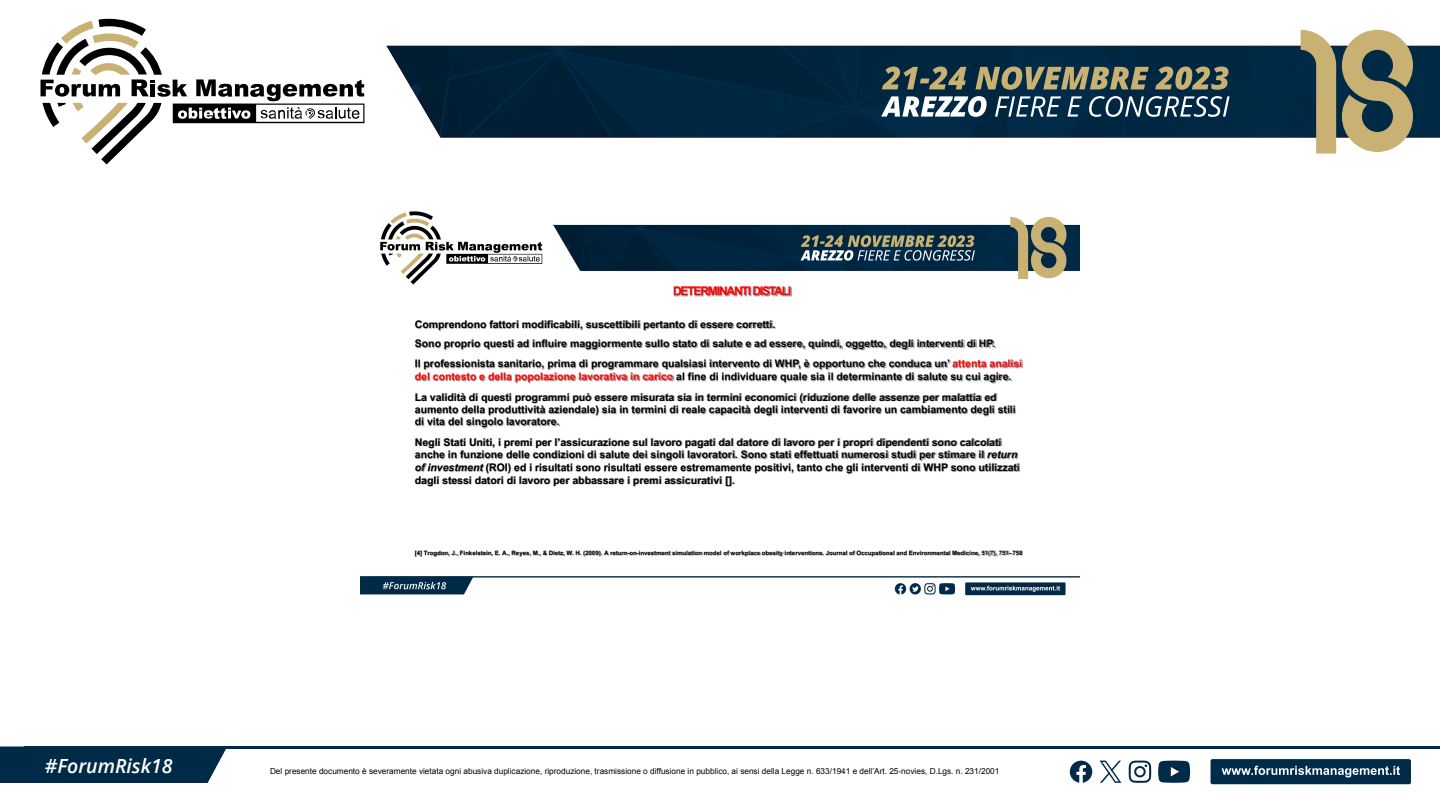
<style>
.page{position:relative;width:1440px;height:810px;background:#fff}
.page>*{position:absolute;margin:0;border:0;box-sizing:border-box;transform-origin:0 0}
.t1{font:italic 600 19.5px "Open Sans";color:#fff}
.t2{font:700 12px "Arial";letter-spacing:-.095em;color:#f00}
.t3{font:700 10.5px/12.8px "Arial";color:#000}
.t4{font:8.25px "Arial";color:#000}
.t5{font:700 6px "Arial";color:#000}
.s1{color:#f00}
.s2{font-style:italic}
</style>
<div class="page">
<div style="left:0;top:746px;width:226px;height:37px;background:#002b48"></div>
<div style="left:1210px;top:759px;width:201px;height:26px;background:#002b48;border-radius:3px"></div>
<div style="left:1210px;top:758px;width:202px;height:27px;border:1px solid #fff;border-radius:3px"></div>
<svg style="left:1222px;top:766px;width:178px;height:11px"></svg>
<hr style="left:24px;top:746px;width:1416px;height:3px;background:#002b48">
<img style="left:386px;top:46px;width:1054px;height:92px">
<svg style="left:1342px;top:30px;width:71px;height:122px;background:#9a9575"></svg>
<svg style="left:1301px;top:30px;width:35px;height:124px;background:#929074"></svg>
<svg style="left:40px;top:19px;width:324px;height:145px"></svg>
<svg style="left:881px;top:96px;width:349px;height:21px"></svg>
<svg style="left:882px;top:66px;width:347px;height:24px;background:#656c5b"></svg>
<svg style="left:1129px;top:761px;width:22px;height:22px"></svg>
<svg style="left:1158px;top:761px;width:32px;height:22px"></svg>
<svg style="left:1070px;top:761px;width:22px;height:22px"></svg>
<svg style="left:1100px;top:761px;width:21px;height:22px"></svg>
<img style="left:360px;top:211px;width:720px;height:385px">
<img style="left:666px;top:280px;width:133px;height:27px">
<img style="left:408px;top:314px;width:375px;height:19px">
<img style="left:408px;top:333px;width:595px;height:20px">
<img style="left:408px;top:353px;width:538px;height:13px">
<img style="left:946px;top:353px;width:87px;height:25px">
<img style="left:408px;top:366px;width:262px;height:20px">
<img style="left:670px;top:366px;width:350px;height:24px">
<img style="left:408px;top:386px;width:599px;height:13px">
<img style="left:408px;top:399px;width:598px;height:25px">
<img style="left:1006px;top:399px;width:21px;height:25px">
<img style="left:408px;top:411px;width:160px;height:20px">
<img style="left:408px;top:431px;width:604px;height:13px">
<img style="left:408px;top:444px;width:572px;height:13px">
<img style="left:980px;top:444px;width:48px;height:13px">
<img style="left:408px;top:457px;width:13px;height:13px">
<img style="left:421px;top:457px;width:58px;height:13px">
<img style="left:479px;top:457px;width:552px;height:24px">
<img style="left:408px;top:470px;width:335px;height:24px">
<img style="left:411px;top:547px;width:9px;height:15px">
<img style="left:420px;top:547px;width:24px;height:15px">
<img style="left:444px;top:547px;width:12px;height:15px">
<img style="left:456px;top:547px;width:31px;height:15px">
<img style="left:487px;top:547px;width:58px;height:15px">
<img style="left:545px;top:547px;width:14px;height:15px">
<img style="left:559px;top:547px;width:64px;height:15px">
<img style="left:623px;top:547px;width:2px;height:15px">
<img style="left:625px;top:547px;width:10px;height:15px">
<img style="left:635px;top:547px;width:33px;height:15px">
<img style="left:668px;top:547px;width:32px;height:15px">
<img style="left:700px;top:547px;width:27px;height:15px">
<img style="left:727px;top:547px;width:31px;height:15px">
<img style="left:758px;top:547px;width:23px;height:15px">
<img style="left:781px;top:547px;width:37px;height:15px">
<img style="left:818px;top:547px;width:34px;height:15px">
<img style="left:852px;top:547px;width:40px;height:15px">
<img style="left:892px;top:547px;width:113px;height:15px">
<img style="left:1005px;top:547px;width:3px;height:15px">
<img style="left:1008px;top:547px;width:20px;height:15px">
<p class="t2" style="left:673px;top:283px;width:120px">DETERMINANTI DISTALI</p>
<p class="t3" style="left:415px;top:314px;width:609px;line-height:19.9px">Comprendono fattori modificabili, suscettibili pertanto di essere corretti.<br>Sono proprio questi ad influire maggiormente sullo stato di salute e ad essere, quindi, oggetto, degli interventi di HP.<br>Il professionista sanitario, prima di programmare qualsiasi intervento di WHP, è opportuno che conduca un’ <span class="s1">attenta analisi</span></p>
<p class="t3" style="left:415px;top:366px;width:598px;line-height:20.3px"><span class="s1">del contesto e della popolazione lavorativa in carico</span> al fine di individuare quale sia il determinante di salute su cui agire.<br>La validità di questi programmi può essere misurata sia in termini economici (riduzione delle assenze per malattia ed</p>
<p class="t3" style="left:415px;top:403px;width:602px;line-height:12.1px">aumento della produttività aziendale) sia in termini di reale capacità degli interventi di favorire un cambiamento degli stili di vita del singolo lavoratore.</p>
<p class="t3" style="left:415px;top:436px;width:606px">Negli Stati Uniti, i premi per l’assicurazione sul lavoro pagati dal datore di lavoro per i propri dipendenti sono calcolati anche in funzione delle condizioni di salute dei singoli lavoratori. Sono stati effettuati numerosi studi per stimare il <span class="s2">return of investment</span> (ROI) ed i risultati sono risultati essere estremamente positivi, tanto che gli interventi di WHP sono utilizzati dagli stessi datori di lavoro per abbassare i premi assicurativi [].</p>
<p class="t5" style="left:415px;top:549px;width:609px">[4] Trogdon, J., Finkelstein, E. A., Reyes, M., &amp; Dietz, W. H. (2009). A return-on-investment simulation model of workplace obesity interventions. Journal of Occupational and Environmental Medicine, 51(7), 751–758</p>
<h1 class="t1" style="left:45px;top:752px;width:129px">#ForumRisk18</h1>
<p class="t4" style="left:270px;top:766px;width:731px">Del presente documento è severamente vietata ogni abusiva duplicazione, riproduzione, trasmissione o diffusione in pubblico, ai sensi della Legge n. 633/1941 e dell’Art. 25-novies, D.Lgs. n. 231/2001</p>
</div>
